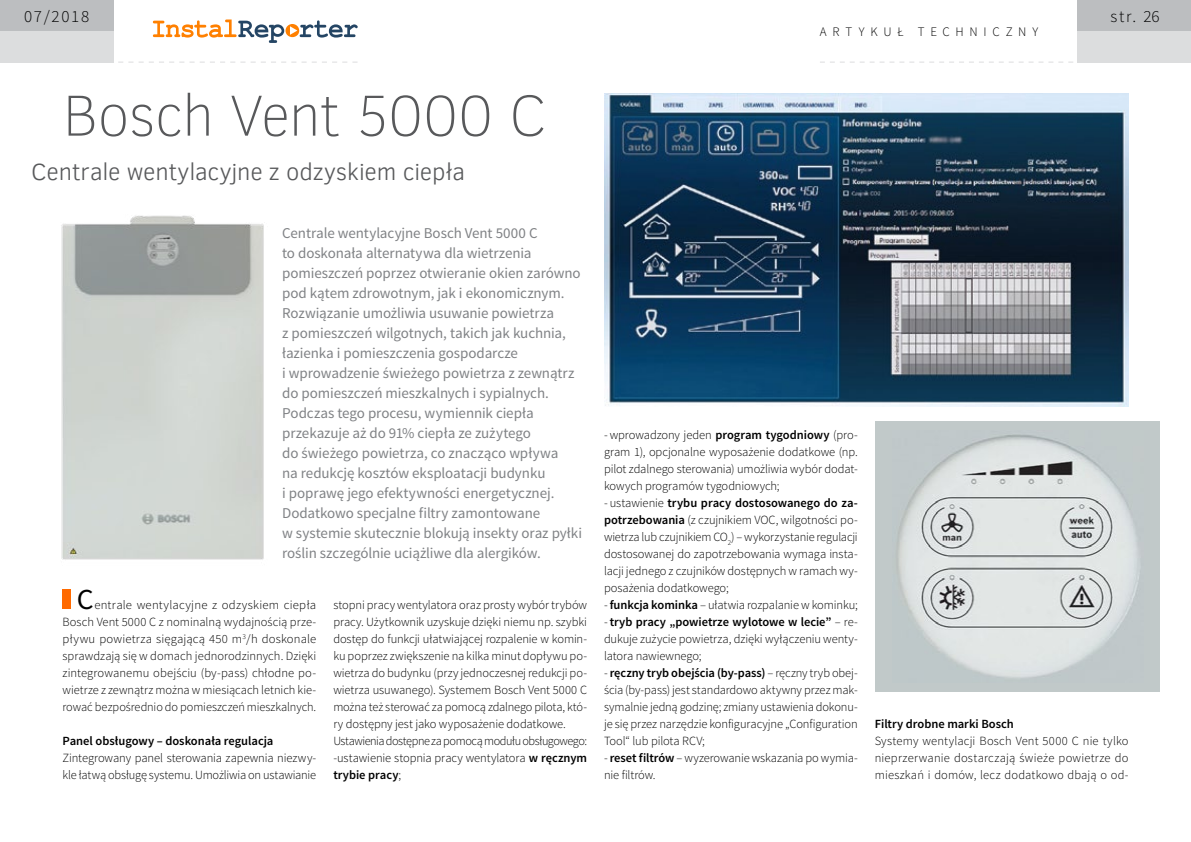
<style>
.page{position:relative;width:1191px;height:842px;background:#fff}
.page>*{position:absolute;margin:0;border:0;box-sizing:border-box;transform-origin:0 0}
.t1{font:100 59px "Clear Sans";letter-spacing:-.02em;color:#58595b}
.t2{font:29px "Source Sans Pro";color:#000}
.t3{font:300 24px "Clear Sans";letter-spacing:-.005em;color:#58595b}
.t4{font:300 17px "Source Sans Pro";letter-spacing:.1em;color:#000}
.t5{font:15px/20px "Source Sans Pro";letter-spacing:-.005em;color:#808285}
.t6{font:300 13px "Source Sans Pro";letter-spacing:.44em;color:#000}
.t7{font:300 12.5px/17px "Source Sans Pro";letter-spacing:-.01em;color:#000;text-align:justify}
.t8{font:600 12.5px "Source Sans Pro";letter-spacing:-.005em;color:#000}
.s1{font-weight:600}
</style>
<div class="page">
<div style="left:1077px;top:0;width:114px;height:31px;background:#bcbec0"></div>
<div style="left:1077px;top:31px;width:114px;height:31px;background:#dcddde"></div>
<svg style="left:153px;top:20px;width:204px;height:23px"></svg>
<div style="left:0;top:0;width:113px;height:31px;background:#bcbec0"></div>
<div style="left:0;top:31px;width:113px;height:31px;background:#dcddde"></div>
<svg style="left:108px;top:62px;width:249px;height:1px"></svg>
<svg style="left:820px;top:62px;width:263px;height:1px"></svg>
<div style="left:63px;top:589px;width:8px;height:20px;background:#ff6a00"></div>
<img style="left:61px;top:215px;width:203px;height:345px">
<img style="left:604px;top:93px;width:524px;height:313px">
<div style="left:875px;top:421px;width:284px;height:270px;background:#c1c9c9"></div>
<img style="left:897px;top:435px;width:243px;height:243px">
<h3 class="t4" style="left:24px;top:6px;width:67px">07/2018</h3>
<h3 class="t4" style="left:1110px;top:6px;width:50px">str. 26</h3>
<p class="t6" style="left:820px;top:24px;width:220px">artykuł techniczny</p>
<h1 class="t1" style="left:62px;top:77px;width:485px">Bosch Vent 5000 C</h1>
<h3 class="t3" style="left:31px;top:156px;width:435px">Centrale wentylacyjne z odzyskiem ciepła</h3>
<p class="t5" style="left:282px;top:223px;width:301px">Centrale wentylacyjne Bosch Vent 5000 C<br>to doskonała alternatywa dla wietrzenia pomieszczeń poprzez otwieranie okien zarówno pod kątem zdrowotnym, jak i ekonomicznym.<br>Rozwiązanie umożliwia usuwanie powietrza<br>z pomieszczeń wilgotnych, takich jak kuchnia, łazienka i pomieszczenia gospodarcze<br>i wprowadzenie świeżego powietrza z zewnątrz do pomieszczeń mieszkalnych i sypialnych.<br>Podczas tego procesu, wymiennik ciepła przekazuje aż do 91% ciepła ze zużytego<br>do świeżego powietrza, co znacząco wpływa<br>na redukcję kosztów eksploatacji budynku<br>i poprawę jego efektywności energetycznej.<br>Dodatkowo specjalne filtry zamontowane<br>w systemie skutecznie blokują insekty oraz pyłki roślin szczególnie uciążliwe dla alergików.</p>
<h2 class="t2" style="left:77px;top:582px;width:18px">C</h2>
<p class="t7" style="left:63px;top:597px;width:255px;text-indent:32px">entrale wentylacyjne z odzyskiem ciepła Bosch Vent 5000 C z nominalną wydajnością prze&shy;pływu powietrza sięgającą 450 m<sup>3</sup>/h doskonale sprawdzają się w domach jednorodzinnych. Dzięki zintegrowanemu obejściu (by-pass) chłodne po&shy;wietrze z zewnątrz można w miesiącach letnich kie&shy;rować bezpośrednio do pomieszczeń mieszkalnych.</p>
<p class="t8" style="left:63px;top:733px;width:212px">Panel obsługowy – doskonała regulacja</p>
<p class="t7" style="left:63px;top:750px;width:255px">Zintegrowany panel sterowania zapewnia niezwy&shy;kle łatwą obsługę systemu. Umożliwia on ustawianie</p>
<p class="t7" style="left:333px;top:597px;width:255px;text-align:left">stopni pracy wentylatora oraz prosty wybór trybów pracy. Użytkownik uzyskuje dzięki niemu np. szybki dostęp do funkcji ułatwiającej rozpalenie w komin&shy;ku poprzez zwiększenie na kilka minut dopływu po&shy;wietrza do budynku (przy jednoczesnej redukcji po&shy;wietrza usuwanego). Systemem Bosch Vent 5000 C można też sterować za pomocą zdalnego pilota, któ&shy;ry dostępny jest jako wyposażenie dodatkowe.<br>Ustawienia dostępne za pomocą modułu obsługowego: -ustawienie stopnia pracy wentylatora <span class="s1">w ręcznym trybie pracy</span>;</p>
<p class="t7" style="left:604px;top:427px;width:255px">- wprowadzony jeden <span class="s1">program tygodniowy</span> (pro&shy;gram 1), opcjonalne wyposażenie dodatkowe (np. pilot zdalnego sterowania) umożliwia wybór dodat&shy;kowych programów tygodniowych;</p>
<p class="t7" style="left:604px;top:495px;width:255px">- ustawienie <span class="s1">trybu pracy dostosowanego do za&shy;potrzebowania</span> (z czujnikiem VOC, wilgotności po&shy;wietrza lub czujnikiem CO<sub>2</sub>) – wykorzystanie regulacji dostosowanej do zapotrzebowania wymaga insta&shy;lacji jednego z czujników dostępnych w ramach wy&shy;posażenia dodatkowego;</p>
<p class="t7" style="left:604px;top:597px;width:255px">- <span class="s1">funkcja kominka</span> – ułatwia rozpalanie w kominku;</p>
<p class="t7" style="left:604px;top:614px;width:255px">- <span class="s1">tryb pracy „powietrze wylotowe w lecie”</span> – re&shy;dukuje zużycie powietrza, dzięki wyłączeniu wenty&shy;latora nawiewnego;</p>
<p class="t7" style="left:604px;top:665px;width:255px">- <span class="s1">ręczny tryb obejścia (by-pass)</span> – ręczny tryb obej&shy;ścia (by-pass) jest standardowo aktywny przez mak&shy;symalnie jedną godzinę; zmiany ustawienia dokonu&shy;je się przez narzędzie konfiguracyjne „Configuration Tool“ lub pilota RCV;</p>
<p class="t7" style="left:604px;top:750px;width:255px">- <span class="s1">reset filtrów</span> – wyzerowanie wskazania po wymia&shy;nie filtrów.</p>
<p class="t8" style="left:874px;top:716px;width:140px">Filtry drobne marki Bosch</p>
<p class="t7" style="left:874px;top:733px;width:255px">Systemy wentylacji Bosch Vent 5000 C nie tylko nieprzerwanie dostarczają świeże powietrze do mieszkań i domów, lecz dodatkowo dbają o od-</p>
</div>
